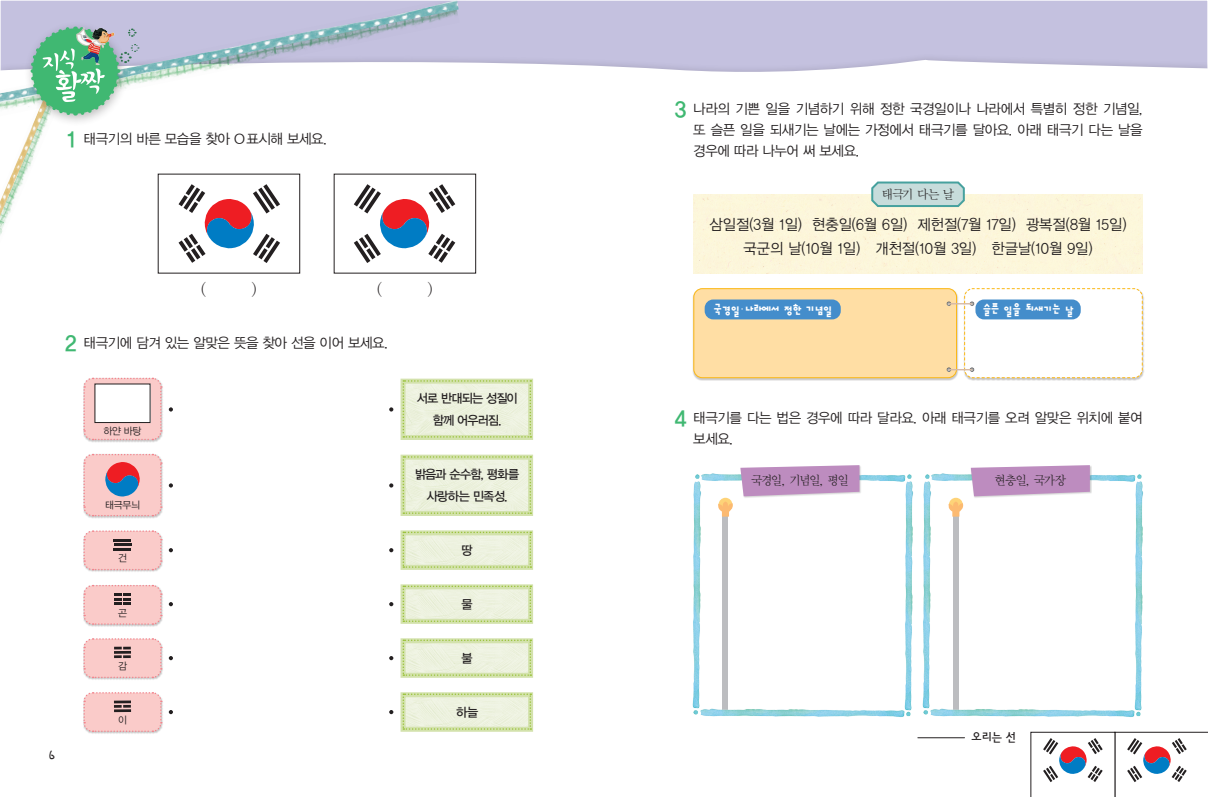
<style>
.page{position:relative;width:1208px;height:797px;background:#fff}
.page>*{position:absolute;margin:0;border:0;box-sizing:border-box;transform-origin:0 0}
.문제숫자{font:22px "YDVYGO14";color:#40b872}
.t1{font:16.8px "YDV Yool B";letter-spacing:-.025em;color:#fff}
.옛날종이-이야기{font:15.5px "YDVY Mj O12";color:#231f20}
.보기-고딕{font:15px "YDVYGO12";color:#231f20;scale:.96 1}
.하시라_숫자_산돌광수M{font:15px "HU Friend 132";color:#231f20}
.큰문제{font:14px/21px "YDVYGO12";letter-spacing:-.03em;color:#231f20}
.작은보기-명조{font:12.5px/22px "YDVYGO13";letter-spacing:-.07em;color:#231f20;text-align:center}
.작은보기-명조-2{font:12.5px/22px "YDVYGO13";letter-spacing:-.05em;color:#231f20;text-align:center}
.작은보기-명조-3{font:12.4px "YDVY Mj O12";letter-spacing:-.105em;color:#231f20}
.t2{font:12px "YDVYGO23";color:#231f20}
.놀이{font:10px "YDVYGO12";letter-spacing:-.03em;color:#231f20}
</style>
<div class="page">
<div style="left:0;top:0;width:1208px;height:797px;background:#c4c1df;border:1px solid #fff"></div>
<div style="left:0;top:52px;width:1208px;height:745px;background:#fff"></div>
<div style="left:400px;top:454px;width:133px;height:62px;border:5px solid #d3e2ac"></div>
<div style="left:400px;top:530px;width:133px;height:40px;border:5px solid #d3e2ac"></div>
<div style="left:400px;top:584px;width:133px;height:39px;border:5px solid #d3e2ac"></div>
<div style="left:400px;top:638px;width:133px;height:39px;border:5px solid #d3e2ac"></div>
<div style="left:400px;top:692px;width:133px;height:39px;border:5px solid #d3e2ac"></div>
<div style="left:400px;top:378px;width:133px;height:62px;border:5px solid #d3e2ac"></div>
<svg style="left:402px;top:456px;width:129px;height:58px;background:#e7eed3"></svg>
<svg style="left:402px;top:531px;width:129px;height:36px;background:#e5edd0"></svg>
<svg style="left:402px;top:585px;width:129px;height:37px;background:#e4ecce"></svg>
<svg style="left:402px;top:639px;width:129px;height:36px;background:#e5edd0"></svg>
<svg style="left:402px;top:693px;width:129px;height:36px;background:#e5edd0"></svg>
<svg style="left:402px;top:380px;width:129px;height:57px;background:#e7eed4"></svg>
<svg style="left:389px;top:407px;width:4px;height:4px"></svg>
<svg style="left:169px;top:407px;width:4px;height:4px"></svg>
<svg style="left:389px;top:483px;width:4px;height:4px"></svg>
<svg style="left:169px;top:483px;width:4px;height:4px"></svg>
<svg style="left:389px;top:548px;width:4px;height:4px"></svg>
<svg style="left:169px;top:548px;width:4px;height:4px"></svg>
<svg style="left:389px;top:602px;width:4px;height:4px"></svg>
<svg style="left:169px;top:602px;width:4px;height:4px"></svg>
<svg style="left:389px;top:656px;width:4px;height:4px"></svg>
<svg style="left:169px;top:656px;width:4px;height:4px"></svg>
<svg style="left:389px;top:710px;width:4px;height:4px"></svg>
<svg style="left:169px;top:710px;width:4px;height:4px"></svg>
<svg style="left:178px;top:184px;width:102px;height:79px;background:#c1b7c0"></svg>
<svg style="left:354px;top:184px;width:101px;height:79px;background:#c1b6c0"></svg>
<div style="left:83px;top:377px;width:80px;height:66px;background:#231f20;opacity:.25"></div>
<svg style="left:83px;top:377px;width:79px;height:64px;background:#edc3c2"></svg>
<div style="left:83px;top:453px;width:80px;height:66px;background:#231f20;opacity:.25"></div>
<div style="left:83px;top:530px;width:80px;height:42px;background:#231f20;opacity:.25"></div>
<div style="left:83px;top:584px;width:80px;height:43px;background:#231f20;opacity:.25"></div>
<div style="left:83px;top:638px;width:80px;height:42px;background:#231f20;opacity:.25"></div>
<div style="left:83px;top:692px;width:80px;height:42px;background:#231f20;opacity:.25"></div>
<svg style="left:83px;top:691px;width:79px;height:41px;background:#f2c6c5"></svg>
<hr style="left:114px;top:700px;width:17px;height:3px;background:#231f20">
<svg style="left:83px;top:637px;width:79px;height:42px;background:#efc5c3"></svg>
<svg style="left:83px;top:584px;width:79px;height:41px;background:#eec3c2"></svg>
<svg style="left:83px;top:529px;width:79px;height:42px;background:#f2c8c6"></svg>
<hr style="left:114px;top:543px;width:17px;height:3px;background:#231f20">
<hr style="left:114px;top:547px;width:17px;height:3px;background:#231f20">
<svg style="left:83px;top:453px;width:79px;height:64px;background:#e0b3b9"></svg>
<div style="left:95px;top:384px;width:55px;height:38px;background:#fff"></div>
<img style="left:919px;top:463px;width:230px;height:261px">
<img style="left:679px;top:463px;width:240px;height:261px">
<svg style="left:1030px;top:731px;width:178px;height:66px;background:#dedade"></svg>
<div style="left:693px;top:194px;width:449px;height:80px;background:#fcf6da"></div>
<div style="left:692px;top:288px;width:266px;height:92px;background:#231f20;opacity:.25"></div>
<div style="left:694px;top:288px;width:262px;height:89px;background:#ffdea4;border-radius:9px"></div>
<div style="left:693px;top:288px;width:264px;height:90px;border:1px solid #fcb814;border-radius:9px"></div>
<div style="left:963px;top:288px;width:181px;height:92px;background:#231f20;opacity:.25"></div>
<div style="left:704px;top:299px;width:136px;height:20px;background:#448dcb;border-radius:9px"></div>
<svg style="left:945px;top:287px;width:198px;height:91px;background:#fdf9f1"></svg>
<div style="left:975px;top:299px;width:105px;height:20px;background:#448dcb;border-radius:9px"></div>
<div style="left:740px;top:465px;width:121px;height:33px;background:#231f20;opacity:.2"></div>
<svg style="left:740px;top:465px;width:119px;height:31px;background:#c398c5"></svg>
<div style="left:970px;top:465px;width:122px;height:33px;background:#231f20;opacity:.2"></div>
<svg style="left:970px;top:465px;width:119px;height:31px;background:#c398c5"></svg>
<svg style="left:870px;top:180px;width:95px;height:28px;background:#b9d6d3"></svg>
<hr style="left:918px;top:737px;width:46px;height:1px;background:#231f20">
<div style="left:0;top:127px;width:62px;height:299px;background:#fff"></div>
<img style="left:0;top:118px;width:53px;height:305px">
<div style="left:0;top:0;width:459px;height:118px;background:#fff"></div>
<img style="left:0;top:0;width:458px;height:106px">
<div style="left:23px;top:20px;width:106px;height:107px;background:#231f20;opacity:.3"></div>
<svg style="left:29px;top:25px;width:110px;height:93px"></svg>
<img style="left:76px;top:25px;width:40px;height:42px">
<p class="문제숫자" style="left:67px;top:126px;width:10px">1</p>
<p class="큰문제" style="left:84px;top:128px;width:245px">태극기의 바른 모습을 찾아 O표시해 보세요.</p>
<p class="옛날종이-이야기" style="left:201px;top:280px;width:7px">(</p>
<p class="옛날종이-이야기" style="left:252px;top:280px;width:7px">)</p>
<p class="옛날종이-이야기" style="left:376px;top:280px;width:7px">(</p>
<p class="옛날종이-이야기" style="left:428px;top:280px;width:7px">)</p>
<p class="문제숫자" style="left:65px;top:330px;width:13px">2</p>
<p class="큰문제" style="left:84px;top:332px;width:306px">태극기에 담겨 있는 알맞은 뜻을 찾아 선을 이어 보세요.</p>
<p class="하시라_숫자_산돌광수M" style="left:49px;top:745px;width:8px">6</p>
<p class="놀이" style="left:104px;top:424px;width:39px">하얀 바탕</p>
<p class="놀이" style="left:105px;top:499px;width:36px">태극무늬</p>
<p class="놀이" style="left:118px;top:552px;width:10px">건</p>
<p class="놀이" style="left:118px;top:607px;width:10px">곤</p>
<p class="놀이" style="left:118px;top:660px;width:10px">감</p>
<p class="놀이" style="left:118px;top:714px;width:10px">이</p>
<p class="작은보기-명조" style="left:417px;top:387px;width:102px">서로 반대되는 성질이 함께 어우러짐.</p>
<p class="작은보기-명조-2" style="left:415px;top:463px;width:106px">밝음과 순수함, 평화를 사랑하는 민족성.</p>
<p class="작은보기-명조" style="left:461px;top:539px;width:13px">땅</p>
<p class="작은보기-명조" style="left:461px;top:593px;width:13px">물</p>
<p class="작은보기-명조" style="left:461px;top:647px;width:13px">불</p>
<p class="작은보기-명조" style="left:456px;top:701px;width:24px">하늘</p>
<p class="문제숫자" style="left:675px;top:96px;width:13px">3</p>
<p class="큰문제" style="left:693px;top:99px;width:451px;text-align:justify">나라의 기쁜 일을 기념하기 위해 정한 국경일이나 나라에서 특별히 정한 기념일, 또 슬픈 일을 되새기는 날에는 가정에서 태극기를 달아요. 아래 태극기 다는 날을 경우에 따라 나누어 써 보세요.</p>
<p class="작은보기-명조-3" style="left:882px;top:187px;width:74px">태극기 다는 날</p>
<p class="보기-고딕" style="left:709px;top:216px;width:436px">삼일절(3월 1일) 현충일(6월 6일) 제헌절(7월 17일) 광복절(8월 15일)</p>
<p class="보기-고딕" style="left:743px;top:240px;width:365px">국군의 날(10월 1일) 개천절(10월 3일) 한글날(10월 9일)</p>
<p class="t1" style="left:713px;top:301px;width:121px">국경일·나라에서 정한 기념일</p>
<p class="t1" style="left:982px;top:301px;width:93px">슬픈 일을 되새기는 날</p>
<p class="문제숫자" style="left:675px;top:405px;width:13px">4</p>
<p class="큰문제" style="left:693px;top:408px;width:451px">태극기를 다는 법은 경우에 따라 달라요. 아래 태극기를 오려 알맞은 위치에 붙여 보세요.</p>
<p class="작은보기-명조-3" style="left:751px;top:473px;width:99px">국경일, 기념일, 평일</p>
<p class="작은보기-명조-3" style="left:994px;top:473px;width:73px">현충일, 국가장</p>
<p class="t2" style="left:971px;top:731px;width:46px">오리는 선</p>
</div>
